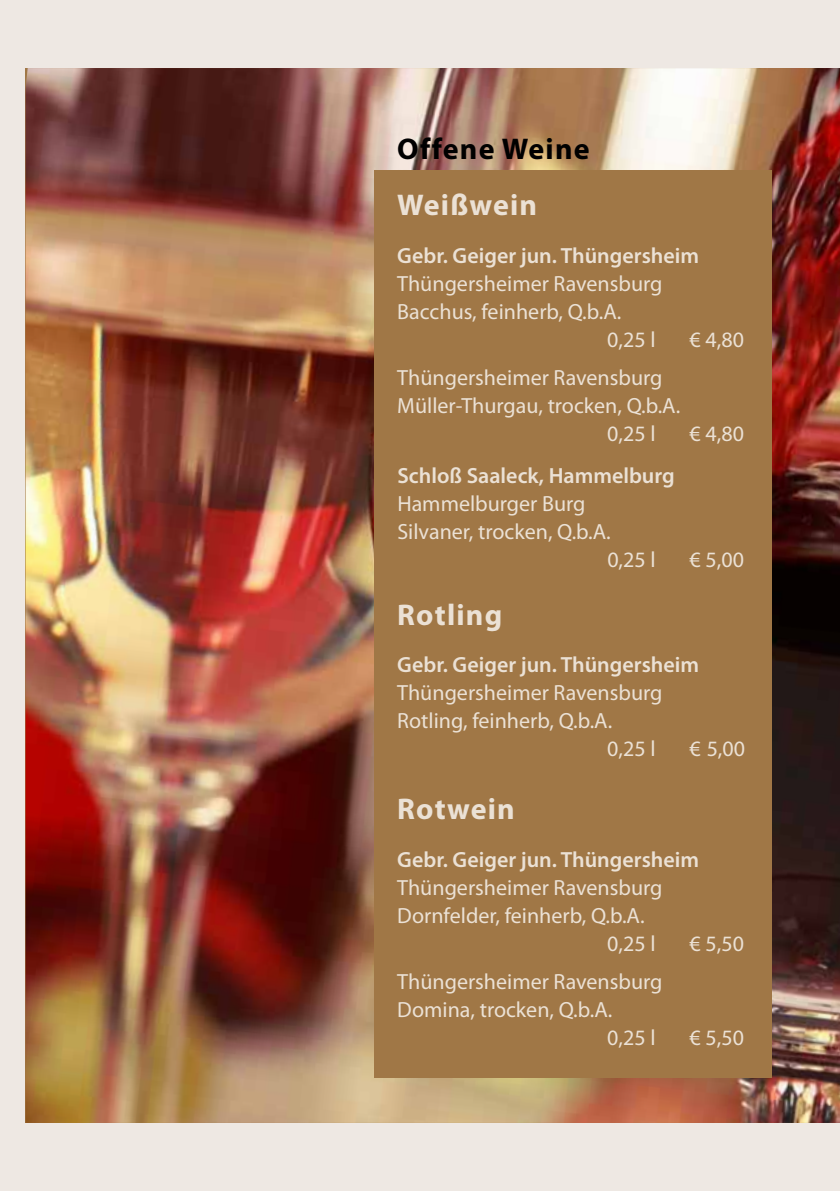
<style>
.page{position:relative;width:840px;height:1191px;background:#fff}
.page>*{position:absolute;margin:0;border:0;box-sizing:border-box;transform-origin:0 0}
.t1{font:700 30px "Myriad Pro";letter-spacing:.04em;color:#ebe1d5}
.t2{font:700 30px "Myriad Pro";letter-spacing:.04em;color:#000}
.t3{font:22px "Myriad Pro";color:#ebe1d5}
.t4{font:600 22px "Myriad Pro";color:#ebe1d5}
</style>
<div class="page">
<div style="left:0;top:0;width:839px;height:1191px;background:#eee8e3"></div>
<img style="left:26px;top:68px;width:813px;height:1055px">
<div style="left:374px;top:170px;width:397px;height:907px;background:#a07746"></div>
<h1 class="t2" style="left:397px;top:129px;width:194px">Offene Weine</h1>
<h1 class="t1" style="left:397px;top:186px;width:141px">Weißwein</h1>
<p class="t4" style="left:397px;top:242px;width:303px">Gebr. Geiger jun. Thüngersheim</p>
<p class="t3" style="left:397px;top:270px;width:266px">Thüngersheimer Ravensburg</p>
<p class="t3" style="left:397px;top:298px;width:225px">Bacchus, feinherb, Q.b.A.</p>
<p class="t3" style="left:607px;top:326px;width:50px">0,25 l</p>
<p class="t3" style="left:689px;top:326px;width:56px">€ 4,80</p>
<p class="t3" style="left:397px;top:364px;width:266px">Thüngersheimer Ravensburg</p>
<p class="t3" style="left:397px;top:392px;width:284px">Müller-Thurgau, trocken, Q.b.A.</p>
<p class="t3" style="left:607px;top:420px;width:50px">0,25 l</p>
<p class="t3" style="left:689px;top:420px;width:56px">€ 4,80</p>
<p class="t4" style="left:397px;top:462px;width:279px">Schloß Saaleck, Hammelburg</p>
<p class="t3" style="left:397px;top:490px;width:190px">Hammelburger Burg</p>
<p class="t3" style="left:397px;top:518px;width:215px">Silvaner, trocken, Q.b.A.</p>
<p class="t3" style="left:607px;top:546px;width:50px">0,25 l</p>
<p class="t3" style="left:689px;top:546px;width:56px">€ 5,00</p>
<h1 class="t1" style="left:397px;top:595px;width:106px">Rotling</h1>
<p class="t4" style="left:397px;top:650px;width:303px">Gebr. Geiger jun. Thüngersheim</p>
<p class="t3" style="left:397px;top:678px;width:266px">Thüngersheimer Ravensburg</p>
<p class="t3" style="left:397px;top:706px;width:216px">Rotling, feinherb, Q.b.A.</p>
<p class="t3" style="left:607px;top:734px;width:50px">0,25 l</p>
<p class="t3" style="left:689px;top:734px;width:57px">€ 5,00</p>
<h1 class="t1" style="left:397px;top:789px;width:119px">Rotwein</h1>
<p class="t4" style="left:397px;top:846px;width:303px">Gebr. Geiger jun. Thüngersheim</p>
<p class="t3" style="left:397px;top:874px;width:266px">Thüngersheimer Ravensburg</p>
<p class="t3" style="left:397px;top:902px;width:249px">Dornfelder, feinherb, Q.b.A.</p>
<p class="t3" style="left:607px;top:930px;width:50px">0,25 l</p>
<p class="t3" style="left:689px;top:930px;width:56px">€ 5,50</p>
<p class="t3" style="left:397px;top:968px;width:266px">Thüngersheimer Ravensburg</p>
<p class="t3" style="left:397px;top:996px;width:216px">Domina, trocken, Q.b.A.</p>
<p class="t3" style="left:607px;top:1024px;width:50px">0,25 l</p>
<p class="t3" style="left:689px;top:1024px;width:56px">€ 5,50</p>
</div>
